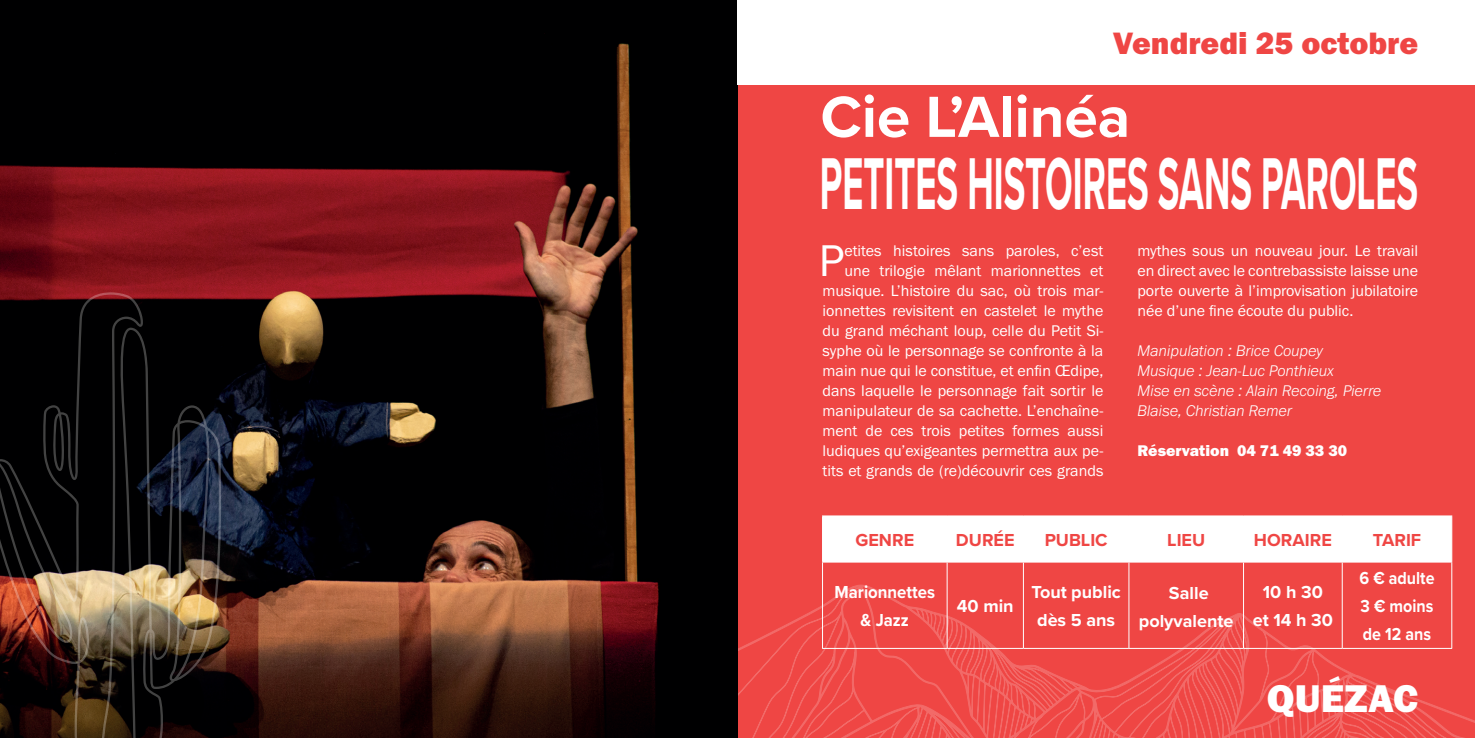
<style>
.page{position:relative;width:1475px;height:738px;background:#fff}
.page>*{position:absolute;margin:0;border:0;box-sizing:border-box;transform-origin:0 0}
.t1{font:700 76px "Proxima Nova";color:#fff;scale:.47 1}
.t2{font:700 60px "Proxima Nova";color:#fff}
.t3{font:46px "Franklin Gothic URW Boo";color:#fff}
.t4{font:40px "Franklin Gothic URW Hea";color:#fff}
.t5{font:32px "Franklin Gothic URW Hea";color:#ef4644}
.t6{font:700 18px/28px "Proxima Nova";color:#fff;text-align:center}
.t7{font:700 18px "Proxima Nova";color:#ef4644}
.t8{font:700 18px/28px "Proxima Nova";color:#fff;text-align:justify;scale:.89 1}
.t9{font:700 18px/28px "Proxima Nova";color:#fff;text-align:center;scale:.93 1}
.t10{font:16px/20px "Franklin Gothic URW Boo";color:#fff;text-align:right}
.t11{font:italic 300 16px/20px "Franklin Gothic URW";color:#fff}
.t12{font:16px "Franklin Gothic URW Hea";color:#fff}
</style>
<div class="page">
<div style="left:737px;top:0;width:737px;height:737px;background:#ef4644"></div>
<div style="left:822px;top:516px;width:628px;height:45px;background:#fff"></div>
<hr style="left:821px;top:515px;width:125px;height:1px;background:#fff">
<hr style="left:821px;top:516px;width:1px;height:45px;background:#fff">
<hr style="left:946px;top:515px;width:77px;height:1px;background:#fff">
<hr style="left:946px;top:516px;width:1px;height:45px;background:#fff">
<hr style="left:1023px;top:515px;width:105px;height:1px;background:#fff">
<hr style="left:1022px;top:516px;width:1px;height:45px;background:#fff">
<hr style="left:1128px;top:515px;width:115px;height:1px;background:#fff">
<hr style="left:1128px;top:516px;width:1px;height:45px;background:#fff">
<hr style="left:1243px;top:515px;width:98px;height:1px;background:#fff">
<hr style="left:1242px;top:516px;width:1px;height:45px;background:#fff">
<hr style="left:1341px;top:515px;width:110px;height:1px;background:#fff">
<hr style="left:1341px;top:516px;width:1px;height:45px;background:#fff">
<hr style="left:1450px;top:516px;width:1px;height:45px;background:#fff">
<hr style="left:946px;top:562px;width:1px;height:85px;background:#fff">
<hr style="left:1022px;top:562px;width:1px;height:85px;background:#fff">
<hr style="left:1128px;top:562px;width:1px;height:85px;background:#fff">
<hr style="left:1242px;top:562px;width:1px;height:85px;background:#fff">
<hr style="left:1341px;top:562px;width:1px;height:85px;background:#fff">
<hr style="left:822px;top:561px;width:124px;height:1px;background:#fff">
<hr style="left:822px;top:562px;width:1px;height:85px;background:#fff">
<hr style="left:946px;top:561px;width:77px;height:1px;background:#fff">
<hr style="left:1023px;top:561px;width:105px;height:1px;background:#fff">
<hr style="left:1128px;top:561px;width:115px;height:1px;background:#fff">
<hr style="left:1243px;top:561px;width:98px;height:1px;background:#fff">
<hr style="left:1341px;top:561px;width:110px;height:1px;background:#fff">
<hr style="left:1450px;top:562px;width:1px;height:85px;background:#fff">
<svg style="left:737px;top:582px;width:737px;height:155px"></svg>
<img style="left:0;top:0;width:737px;height:737px">
<img style="left:0;top:292px;width:223px;height:445px">
<div style="left:737px;top:0;width:737px;height:84px;background:#fff"></div>
<h3 class="t5" style="left:1112px;top:22px;width:306px">Vendredi 25 octobre</h3>
<h2 class="t2" style="left:820px;top:72px;width:311px">Cie L’Alinéa</h2>
<h1 class="t1" style="left:819px;top:127px;width:1274px">PETITES HISTOIRES SANS PAROLES</h1>
<h3 class="t3" style="left:818px;top:232px;width:27px">P</h3>
<p class="t10" style="left:822px;top:240px;width:282px">etites histoires sans paroles, c’est une trilogie mêlant marionnettes et musique. L’histoire du sac, où trois mar&shy;ionnettes revisitent en castelet le mythe du grand méchant loup, celle du Petit Si&shy;syphe où le personnage se confronte à la main nue qui le constitue, et enfin Œdipe, dans laquelle le personnage fait sortir le manipulateur de sa cachette. L’enchaîne&shy;ment de ces trois petites formes aussi ludiques qu’exigeantes permettra aux pe&shy;tits et grands de (re)découvrir ces grands</p>
<p class="t10" style="left:1137px;top:240px;width:282px;text-align:justify">mythes sous un nouveau jour. Le travail en direct avec le contrebassiste laisse une porte ouverte à l’improvisation jubilatoire née d’une fine écoute du public.</p>
<p class="t11" style="left:1137px;top:340px;width:245px">Manipulation : Brice Coupey<br>Musique : Jean-Luc Ponthieux<br>Mise en scène : Alain Recoing, Pierre<br>Blaise, Christian Remer</p>
<p class="t12" style="left:1137px;top:440px;width:211px">Réservation 04 71 49 33 30</p>
<p class="t7" style="left:855px;top:526px;width:60px">GENRE</p>
<p class="t7" style="left:955px;top:526px;width:60px">DURÉE</p>
<p class="t7" style="left:1044px;top:526px;width:64px">PUBLIC</p>
<p class="t7" style="left:1166px;top:526px;width:39px">LIEU</p>
<p class="t7" style="left:1253px;top:526px;width:79px">HORAIRE</p>
<p class="t7" style="left:1372px;top:526px;width:50px">TARIF</p>
<p class="t9" style="left:834px;top:577px;width:110px">Marionnettes &amp; Jazz</p>
<p class="t8" style="left:1359px;top:563px;width:86px">6 € adulte 3 € moins de 12 ans</p>
<p class="t6" style="left:1031px;top:577px;width:91px">Tout public dès 5 ans</p>
<p class="t6" style="left:1138px;top:578px;width:96px">Salle polyvalente</p>
<p class="t6" style="left:1252px;top:577px;width:82px">10 h 30 et 14 h 30</p>
<p class="t6" style="left:956px;top:591px;width:58px">40 min</p>
<h3 class="t4" style="left:1266px;top:671px;width:153px">QUÉZAC</h3>
</div>
